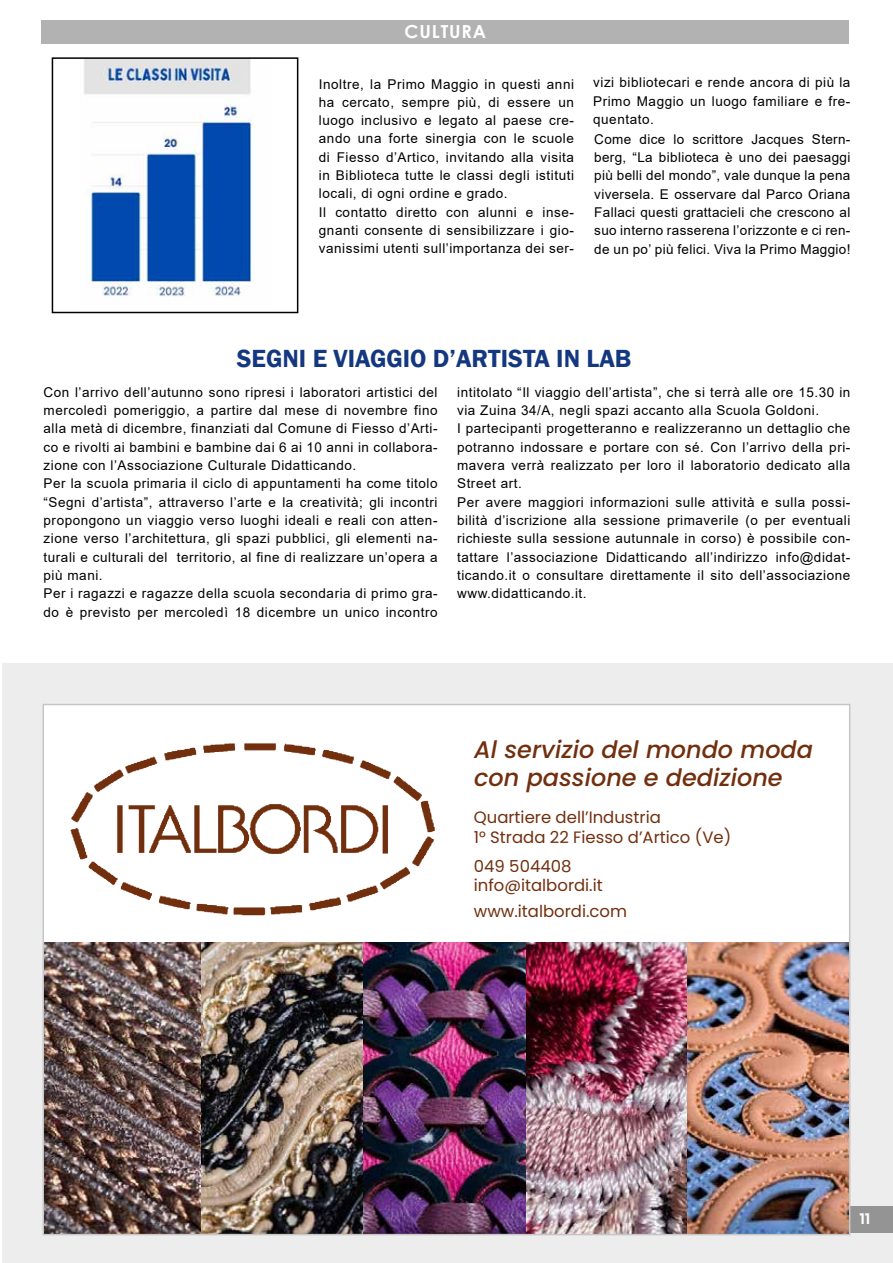
<style>
.page{position:relative;width:893px;height:1263px;background:#fff}
.page>*{position:absolute;margin:0;border:0;box-sizing:border-box;transform-origin:0 0}
.t1{font:600 25.5px "Franklin Gothic";color:#14387f}
.t2{font:italic 500 24px/28.8px "Poppins";color:#712f0e}
.t3{font:700 18px "Century Gothic";letter-spacing:.05em;color:#fff}
.t4{font:16.5px/19.8px "Poppins";color:#712f0e}
.t5{font:900 15px "Lovelo";color:#fff}
.t6{font:13.5px/18.3px "Arial";letter-spacing:.04em;color:#000}
</style>
<div class="page">
<div style="left:2px;top:663px;width:891px;height:600px;background:#ededed"></div>
<div style="left:843px;top:1206px;width:50px;height:27px;background:#949494"></div>
<div style="left:41px;top:20px;width:808px;height:23px;background:#b3b2b2"></div>
<div style="left:43px;top:704px;width:807px;height:530px;background:#fff"></div>
<img style="left:70px;top:743px;width:365px;height:173px">
<img style="left:46px;top:942px;width:801px;height:290px">
<img style="left:84px;top:60px;width:171px;height:237px">
<div style="left:52px;top:57px;width:246px;height:256px;border:2px solid #000"></div>
<h3 class="t3" style="left:405px;top:18px;width:83px">CULTURA</h3>
<p class="t6" style="left:319px;top:75px;width:257px">Inoltre, la Primo Maggio in questi anni ha cercato, sempre più, di essere un luogo inclusivo e legato al paese cre&shy;ando una forte sinergia con le scuole di Fiesso d’Artico, invitando alla visita in Biblioteca tutte le classi degli istituti locali, di ogni ordine e grado.<br>Il contatto diretto con alunni e inse&shy;gnanti consente di sensibilizzare i gio&shy;vanissimi utenti sull’importanza dei ser-</p>
<p class="t6" style="left:593px;top:73px;width:259px;text-align:justify">vizi bibliotecari e rende ancora di più la Primo Maggio un luogo familiare e fre&shy;quentato.</p>
<p class="t6" style="left:594px;top:130px;width:258px;text-align:justify">Come dice lo scrittore Jacques Stern&shy;berg, “La biblioteca è uno dei paesaggi più belli del mondo”, vale dunque la pena viversela. E osservare dal Parco Oriana Fallaci questi grattacieli che crescono al suo interno rasserena l’orizzonte e ci ren&shy;de un po’ più felici. Viva la Primo Maggio!</p>
<h1 class="t1" style="left:237px;top:342px;width:396px">SEGNI E VIAGGIO D’ARTISTA IN LAB</h1>
<p class="t6" style="left:44px;top:383px;width:395px">Con l’arrivo dell’autunno sono ripresi i laboratori artistici del mercoledì pomeriggio, a partire dal mese di novembre fino alla metà di dicembre, finanziati dal Comune di Fiesso d’Arti&shy;co e rivolti ai bambini e bambine dai 6 ai 10 anni in collabora&shy;zione con l’Associazione Culturale Didatticando.<br>Per la scuola primaria il ciclo di appuntamenti ha come titolo “Segni d’artista”, attraverso l’arte e la creatività; gli incontri propongono un viaggio verso luoghi ideali e reali con atten&shy;zione verso l’architettura, gli spazi pubblici, gli elementi na&shy;turali e culturali del territorio, al fine di realizzare un’opera a più mani.<br>Per i ragazzi e ragazze della scuola secondaria di primo gra&shy;do è previsto per mercoledì 18 dicembre un unico incontro</p>
<p class="t6" style="left:457px;top:383px;width:395px">intitolato “Il viaggio dell’artista”, che si terrà alle ore 15.30 in via Zuina 34/A, negli spazi accanto alla Scuola Goldoni.<br>I partecipanti progetteranno e realizzeranno un dettaglio che potranno indossare e portare con sé. Con l’arrivo della pri&shy;mavera verrà realizzato per loro il laboratorio dedicato alla Street art.<br>Per avere maggiori informazioni sulle attività e sulla possi&shy;bilità d’iscrizione alla sessione primaverile (o per eventuali richieste sulla sessione autunnale in corso) è possibile con&shy;tattare l’associazione Didatticando all’indirizzo info@didat&shy;ticando.it o consultare direttamente il sito dell’associazione www.didatticando.it.</p>
<h2 class="t2" style="left:474px;top:735px;width:340px">Al servizio del mondo moda con passione e dedizione</h2>
<p class="t4" style="left:474px;top:807px;width:259px">Quartiere dell’Industria<br>1° Strada 22 Fiesso d’Artico (Ve)</p>
<p class="t4" style="left:474px;top:856px;width:130px">049 504408 info@italbordi.it</p>
<p class="t4" style="left:474px;top:902px;width:155px">www.italbordi.com</p>
<p class="t5" style="left:859px;top:1209px;width:13px">11</p>
</div>
